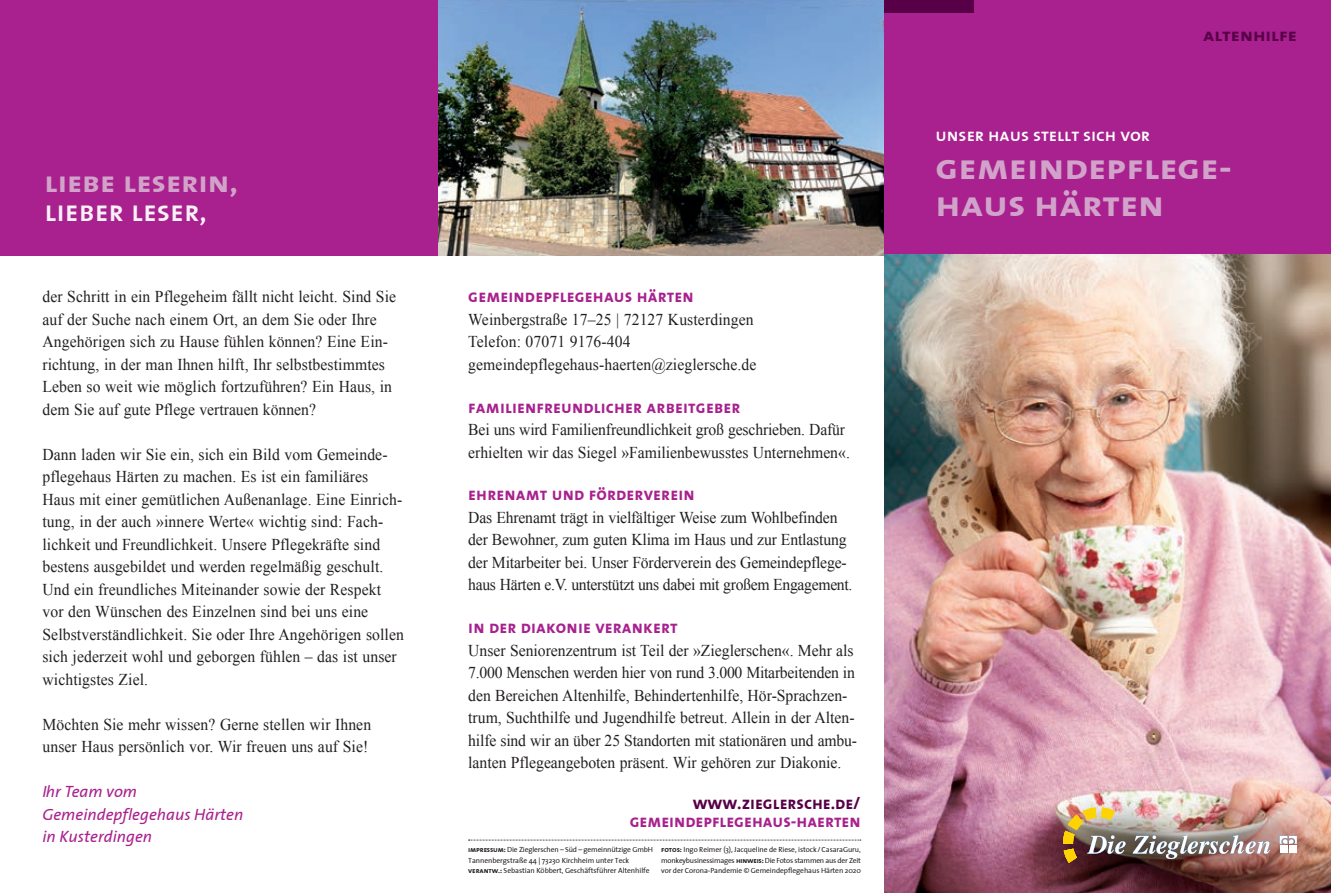
<style>
.page{position:relative;width:1331px;height:893px;background:#fff}
.page>*{position:absolute;margin:0;border:0;box-sizing:border-box;transform-origin:0 0}
.t1{font:36px/37.5px "The Sans Bold Caps";color:#d2a3ca;scale:1.1 1}
.t2{font:30px "The Sans Bold Caps";color:#d2a3ca;scale:1.1 1}
.t3{font:30px "The Sans Semi Bold Caps";color:#f8f2f7}
.t4{font:18px "The Sans Bold Caps";letter-spacing:.01em;color:#a8218e;scale:.95 1}
.t5{font:18px "The Sans Semi Bold Caps";color:#fff}
.t6{font:18px "The Sans Bold Caps";color:#570047;scale:.95 1}
.t7{font:18px "The Sans Bold Caps";color:#570047;scale:1.1 1}
.t8{font:16.5px/22.5px "Times New Roman";letter-spacing:.005em;color:#231f20;scale:.95 1}
.t9{font:italic 16.5px/22.5px "The Sans";color:#a8218e}
.t10{font:7.5px/10.5px "The Sans";letter-spacing:-.01em;color:#231f20}
.s1{font-family:"The Sans Bold Caps"}
</style>
<div class="page">
<img style="left:438px;top:0;width:446px;height:255px">
<div style="left:0;top:0;width:438px;height:255px;background:#a8218e"></div>
<div style="left:884px;top:0;width:447px;height:255px;background:#a8218e"></div>
<div style="left:884px;top:0;width:90px;height:13px;background:#570047"></div>
<img style="left:884px;top:255px;width:447px;height:638px">
<div style="left:1279px;top:845px;width:8px;height:8px;background:#fff"></div>
<div style="left:1289px;top:845px;width:8px;height:8px;background:#fff"></div>
<svg style="left:1279px;top:836px;width:18px;height:8px"></svg>
<svg style="left:1133px;top:835px;width:137px;height:24px"></svg>
<img style="left:1063px;top:808px;width:62px;height:55px">
<svg style="left:468px;top:840px;width:393px;height:1px"></svg>
<h2 class="t2" style="left:45px;top:157px;width:177px">liebe leserin,</h2>
<h2 class="t3" style="left:45px;top:185px;width:164px">lieber leser,</h2>
<p class="t8" style="left:42px;top:285px;width:374px">der Schritt in ein Pflegeheim fällt nicht leicht. Sind Sie auf der Suche nach einem Ort, an dem Sie oder Ihre Angehörigen sich zu Hause fühlen können? Eine Ein&shy;richtung, in der man Ihnen hilft, Ihr selbstbestimmtes Leben so weit wie möglich fortzuführen? Ein Haus, in dem Sie auf gute Pflege vertrauen können?</p>
<p class="t8" style="left:42px;top:443px;width:382px">Dann laden wir Sie ein, sich ein Bild vom Gemeinde&shy;pflegehaus Härten zu machen. Es ist ein familiäres Haus mit einer gemütlichen Außenanlage. Eine Einrich&shy;tung, in der auch »innere Werte« wichtig sind: Fach&shy;lichkeit und Freundlichkeit. Unsere Pflegekräfte sind bestens ausgebildet und werden regelmäßig geschult.<br>Und ein freundliches Miteinander sowie der Respekt vor den Wünschen des Einzelnen sind bei uns eine Selbstverständlichkeit. Sie oder Ihre Angehörigen sollen sich jederzeit wohl und geborgen fühlen – das ist unser wichtigstes Ziel.</p>
<p class="t8" style="left:42px;top:713px;width:348px">Möchten Sie mehr wissen? Gerne stellen wir Ihnen unser Haus persönlich vor. Wir freuen uns auf Sie!</p>
<p class="t9" style="left:42px;top:780px;width:202px">Ihr Team vom<br>Gemeindepflegehaus Härten in Kusterdingen</p>
<p class="t4" style="left:468px;top:281px;width:239px">gemeindepflegehaus härten</p>
<p class="t8" style="left:468px;top:308px;width:305px">Weinbergstraße 17–25 | 72127 Kusterdingen<br>Telefon: 07071 9176-404 gemeindepflegehaus-haerten@zieglersche.de</p>
<p class="t4" style="left:468px;top:391px;width:288px">familienfreundlicher arbeitgeber</p>
<p class="t8" style="left:468px;top:418px;width:403px">Bei uns wird Familienfreundlichkeit groß geschrieben. Dafür erhielten wir das Siegel »Familienbewusstes Unternehmen«.</p>
<p class="t4" style="left:468px;top:479px;width:240px">ehrenamt und förderverein</p>
<p class="t8" style="left:468px;top:506px;width:406px">Das Ehrenamt trägt in vielfältiger Weise zum Wohlbefinden der Bewohner, zum guten Klima im Haus und zur Entlastung der Mitarbeiter bei. Unser Förderverein des Gemeindepflege&shy;haus Härten e.V. unterstützt uns dabei mit großem Engagement.</p>
<p class="t4" style="left:468px;top:612px;width:222px">in der diakonie verankert</p>
<p class="t8" style="left:468px;top:639px;width:411px">Unser Seniorenzentrum ist Teil der »Zieglerschen«. Mehr als 7.000 Menschen werden hier von rund 3.000 Mitarbeitenden in den Bereichen Altenhilfe, Behindertenhilfe, Hör-Sprachzen&shy;trum, Suchthilfe und Jugendhilfe betreut. Allein in der Alten&shy;hilfe sind wir an über 25 Standorten mit stationären und ambu&shy;lanten Pflegeangeboten präsent. Wir gehören zur Diakonie.</p>
<p class="t6" style="left:693px;top:788px;width:178px">www.zieglersche.de/</p>
<p class="t4" style="left:630px;top:806px;width:244px">gemeindepflegehaus-haerten</p>
<p class="t10" style="left:468px;top:844px;width:186px"><span class="s1">impressum:</span> Die Zieglerschen – Süd – gemeinnützige GmbH<br>Tannenbergstraße 44 | 73230 Kirchheim unter Teck <span class="s1">verantw.:</span> Sebastian Köbbert, Geschäftsführer Altenhilfe</p>
<p class="t10" style="left:661px;top:844px;width:201px;text-align:justify"><span class="s1">fotos:</span> Ingo Reimer (3), Jacqueline de Riese, istock/CasaraGuru, monkeybusinessimages <span class="s1">hinweis:</span> Die Fotos stammen aus der Zeit vor der Corona-Pandemie © Gemeindepflegehaus Härten 2020</p>
<p class="t7" style="left:1203px;top:19px;width:87px">altenhilfe</p>
<p class="t5" style="left:935px;top:120px;width:216px">unser haus stellt sich vor</p>
<h1 class="t1" style="left:935px;top:147px;width:271px">gemeindepflege&shy;haus härten</h1>
</div>
